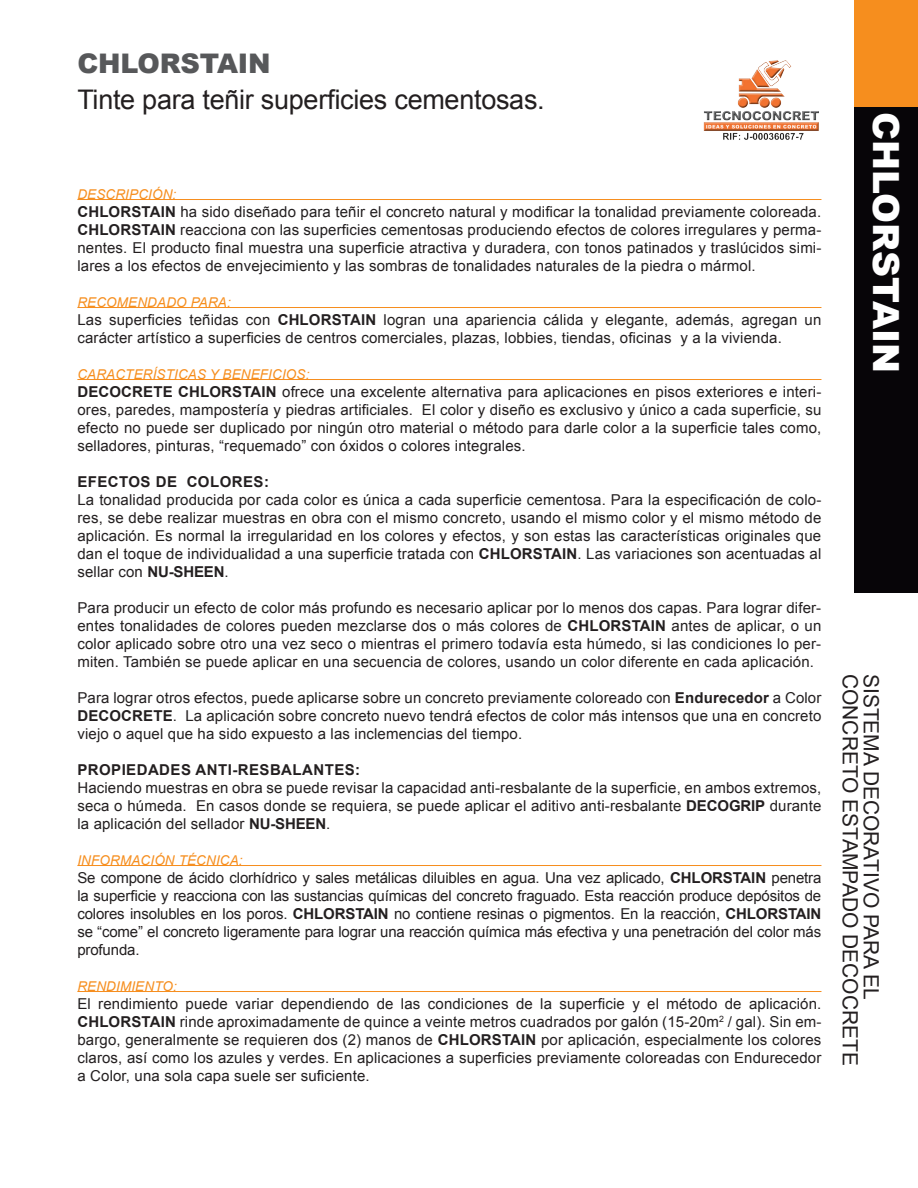
<style>
.page{position:relative;width:918px;height:1188px;background:#fff}
.page>*{position:absolute;margin:0;border:0;box-sizing:border-box;transform-origin:0 0}
.t1{font:900 36px "Arial";color:#fff}
.t2{font:27px "Arial";letter-spacing:-.01em;color:#231f20}
.t3{font:900 27px "Arial";letter-spacing:-.01em;color:#57585a}
.t4{font:21px "Arial";color:#231f20}
.t5{font:15px/18px "Arial";letter-spacing:.01em;color:#231f20;text-align:justify}
.t6{font:700 15px "Arial";letter-spacing:.03em;color:#231f20}
.t7{font:italic 13.5px "Arial";letter-spacing:.01em;color:#f68e1e}
.s1{font-weight:700}
</style>
<div class="page">
<hr style="left:77px;top:199px;width:744px;height:1px;background:#f68e1e">
<hr style="left:77px;top:307px;width:744px;height:1px;background:#f68e1e">
<hr style="left:77px;top:379px;width:744px;height:1px;background:#f68e1e">
<hr style="left:77px;top:865px;width:744px;height:1px;background:#f68e1e">
<hr style="left:77px;top:991px;width:744px;height:1px;background:#f68e1e">
<div style="left:854px;top:104px;width:64px;height:489px;background:#070508"></div>
<div style="left:854px;top:0;width:64px;height:106px;background:#f68e1e"></div>
<img style="left:703px;top:60px;width:116px;height:80px">
<h2 class="t3" style="left:77px;top:44px;width:195px">CHLORSTAIN</h2>
<h2 class="t2" style="left:77px;top:82px;width:469px">Tinte para teñir superficies cementosas.</h2>
<p class="t7" style="left:77px;top:186px;width:100px">DESCRIPCIÓN:</p>
<p class="t5" style="left:77px;top:203px;width:746px"><span class="s1">CHLORSTAIN</span> ha sido diseñado para teñir el concreto natural y modificar la tonalidad previamente coloreada.<br><span class="s1">CHLORSTAIN</span> reacciona con las superficies cementosas produciendo efectos de colores irregulares y perma&shy;nentes. El producto final muestra una superficie atractiva y duradera, con tonos patinados y traslúcidos simi&shy;lares a los efectos de envejecimiento y las sombras de tonalidades naturales de la piedra o mármol.</p>
<p class="t7" style="left:77px;top:294px;width:155px">RECOMENDADO PARA:</p>
<p class="t5" style="left:77px;top:311px;width:746px">Las superficies teñidas con <span class="s1">CHLORSTAIN</span> logran una apariencia cálida y elegante, además, agregan un carácter artístico a superficies de centros comerciales, plazas, lobbies, tiendas, oficinas y a la vivienda.</p>
<p class="t7" style="left:77px;top:366px;width:234px">CARACTERÍSTICAS Y BENEFICIOS:</p>
<p class="t5" style="left:77px;top:383px;width:746px"><span class="s1">DECOCRETE CHLORSTAIN</span> ofrece una excelente alternativa para aplicaciones en pisos exteriores e interi&shy;ores, paredes, mampostería y piedras artificiales. El color y diseño es exclusivo y único a cada superficie, su efecto no puede ser duplicado por ningún otro material o método para darle color a la superficie tales como, selladores, pinturas, “requemado” con óxidos o colores integrales.</p>
<p class="t6" style="left:77px;top:472px;width:193px">EFECTOS DE COLORES:</p>
<p class="t5" style="left:77px;top:491px;width:746px">La tonalidad producida por cada color es única a cada superficie cementosa. Para la especificación de colo&shy;res, se debe realizar muestras en obra con el mismo concreto, usando el mismo color y el mismo método de aplicación. Es normal la irregularidad en los colores y efectos, y son estas las características originales que dan el toque de individualidad a una superficie tratada con <span class="s1">CHLORSTAIN</span>. Las variaciones son acentuadas al sellar con <span class="s1">NU-SHEEN</span></p>
<p class="t5" style="left:225px;top:563px;width:6px">.</p>
<p class="t5" style="left:77px;top:599px;width:746px">Para producir un efecto de color más profundo es necesario aplicar por lo menos dos capas. Para lograr difer&shy;entes tonalidades de colores pueden mezclarse dos o más colores de <span class="s1">CHLORSTAIN</span> antes de aplicar, o un color aplicado sobre otro una vez seco o mientras el primero todavía esta húmedo, si las condiciones lo per&shy;miten. También se puede aplicar en una secuencia de colores, usando un color diferente en cada aplicación.</p>
<p class="t5" style="left:77px;top:689px;width:746px">Para lograr otros efectos, puede aplicarse sobre un concreto previamente coloreado con <span class="s1">ENDURECEDOR</span> a Color <span class="s1">DECOCRETE</span>. La aplicación sobre concreto nuevo tendrá efectos de color más intensos que una en concreto viejo o aquel que ha sido expuesto a las inclemencias del tiempo.</p>
<p class="t6" style="left:77px;top:760px;width:284px">PROPIEDADES ANTI-RESBALANTES:</p>
<p class="t5" style="left:77px;top:779px;width:745px">Haciendo muestras en obra se puede revisar la capacidad anti-resbalante de la superficie, en ambos extremos, seca o húmeda. En casos donde se requiera, se puede aplicar el aditivo anti-resbalante <span class="s1">DECO</span></p>
<p class="t6" style="left:729px;top:796px;width:21px">GRIP</p>
<p class="t5" style="left:770px;top:797px;width:53px">durante</p>
<p class="t5" style="left:77px;top:815px;width:219px">la aplicación del sellador <span class="s1">NU-SHEEN</span></p>
<p class="t5" style="left:326px;top:815px;width:6px">.</p>
<p class="t7" style="left:77px;top:852px;width:167px">INFORMACIÓN TÉCNICA:</p>
<p class="t5" style="left:77px;top:869px;width:746px">Se compone de ácido clorhídrico y sales metálicas diluibles en agua. Una vez aplicado, <span class="s1">CHLORSTAIN</span> penetra la superficie y reacciona con las sustancias químicas del concreto fraguado. Esta reacción produce depósitos de colores insolubles en los poros. <span class="s1">CHLORSTAIN</span> no contiene resinas o pigmentos. En la reacción, <span class="s1">CHLORSTAIN </span>se “come” el concreto ligeramente para lograr una reacción química más efectiva y una penetración del color más profunda.</p>
<p class="t7" style="left:77px;top:978px;width:101px">RENDIMIENTO:</p>
<p class="t5" style="left:77px;top:995px;width:746px">El rendimiento puede variar dependiendo de las condiciones de la superficie y el método de aplicación.<br><span class="s1">CHLORSTAIN</span> rinde aproximadamente de quince a veinte metros cuadrados por galón (15-20m<sup>2</sup> / gal). Sin em&shy;bargo, generalmente se requieren dos (2) manos de <span class="s1">CHLORSTAIN</span> por aplicación, especialmente los colores claros, así como los azules y verdes. En aplicaciones a superficies previamente coloreadas con Endurecedor a Color, una sola capa suele ser suficiente.</p>
<h1 class="t1" style="left:912px;top:112px;width:262px;rotate:90deg">CHLORSTAIN</h1>
<h3 class="t4" style="left:864px;top:674px;width:394px;rotate:90deg">CONCRETO ESTAMPADO DECOCRETE</h3>
<h3 class="t4" style="left:885px;top:674px;width:327px;rotate:90deg">SISTEMA DECORATIVO PARA EL</h3>
</div>
